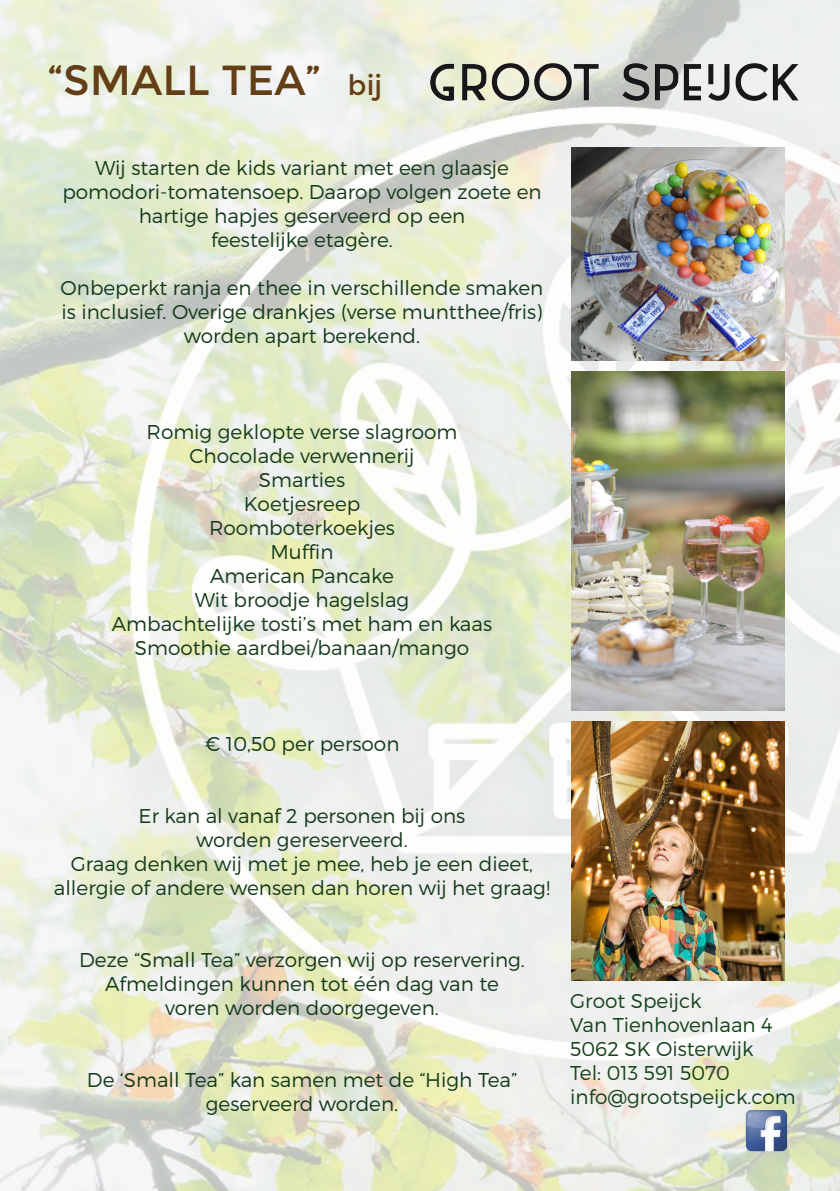
<style>
.page{position:relative;width:840px;height:1191px;background:#fff}
.page>*{position:absolute;margin:0;border:0;box-sizing:border-box;transform-origin:0 0}
.t1{font:42px "Montserrat";color:#643e16}
.t2{font:28px "Montserrat";color:#643e16}
.t3{font:300 20px/24px "Montserrat";color:#14391a;text-align:center}
.t4{font:300 20px "Montserrat";color:#15411c}
</style>
<div class="page">
<img style="left:0;top:0;width:839px;height:1191px">
<img style="left:741px;top:1106px;width:48px;height:48px">
<img style="left:419px;top:55px;width:389px;height:51px">
<img style="left:570px;top:372px;width:213px;height:339px">
<img style="left:570px;top:721px;width:213px;height:259px">
<img style="left:570px;top:147px;width:213px;height:213px">
<p class="t1" style="left:48px;top:56px;width:275px">“SMALL TEA”</p>
<p class="t2" style="left:348px;top:69px;width:36px">bij</p>
<p class="t3" style="left:95px;top:155px;width:415px">Wij starten de kids variant met een glaasje</p>
<p class="t3" style="left:62px;top:179px;width:480px">pomodori-tomatensoep. Daarop volgen zoete en hartige hapjes geserveerd op een</p>
<p class="t3" style="left:211px;top:227px;width:183px">feestelijke etagère.</p>
<p class="t3" style="left:61px;top:275px;width:484px">Onbeperkt ranja en thee in verschillende smaken is inclusief. Overige drankjes (verse muntthee/fris) worden apart berekend.</p>
<p class="t3" style="left:146px;top:419px;width:312px">Romig geklopte verse slagroom</p>
<p class="t3" style="left:189px;top:443px;width:226px">Chocolade verwennerij</p>
<p class="t3" style="left:259px;top:467px;width:88px">Smarties</p>
<p class="t3" style="left:243px;top:491px;width:118px">Koetjesreep</p>
<p class="t3" style="left:209px;top:515px;width:187px">Roomboterkoekjes</p>
<p class="t3" style="left:270px;top:539px;width:64px">Muffin</p>
<p class="t3" style="left:210px;top:563px;width:185px">American Pancake</p>
<p class="t3" style="left:194px;top:587px;width:216px">Wit broodje hagelslag</p>
<p class="t3" style="left:112px;top:611px;width:381px">Ambachtelijke tosti’s met ham en kaas</p>
<p class="t3" style="left:135px;top:635px;width:335px">Smoothie aardbei/banaan/mango</p>
<p class="t3" style="left:204px;top:731px;width:196px">€ 10,50 per persoon</p>
<p class="t3" style="left:138px;top:803px;width:328px">Er kan al vanaf 2 personen bij ons</p>
<p class="t3" style="left:196px;top:827px;width:213px">worden gereserveerd.</p>
<p class="t3" style="left:54px;top:851px;width:497px">Graag denken wij met je mee, heb je een dieet, allergie of andere wensen dan horen wij het graag!</p>
<p class="t3" style="left:79px;top:947px;width:447px">Deze “Small Tea” verzorgen wij op reservering.<br>Afmeldingen kunnen tot één dag van te</p>
<p class="t3" style="left:165px;top:995px;width:275px">voren worden doorgegeven.</p>
<p class="t3" style="left:87px;top:1067px;width:431px">De ‘Small Tea” kan samen met de “High Tea” geserveerd worden.</p>
<p class="t4" style="left:570px;top:988px;width:133px">Groot Speijck</p>
<p class="t4" style="left:570px;top:1012px;width:204px">Van Tienhovenlaan 4</p>
<p class="t4" style="left:570px;top:1036px;width:185px">5062 SK Oisterwijk</p>
<p class="t4" style="left:570px;top:1060px;width:161px">Tel: 013 591 5070</p>
<p class="t4" style="left:570px;top:1084px;width:227px">info@grootspeijck.com</p>
</div>
